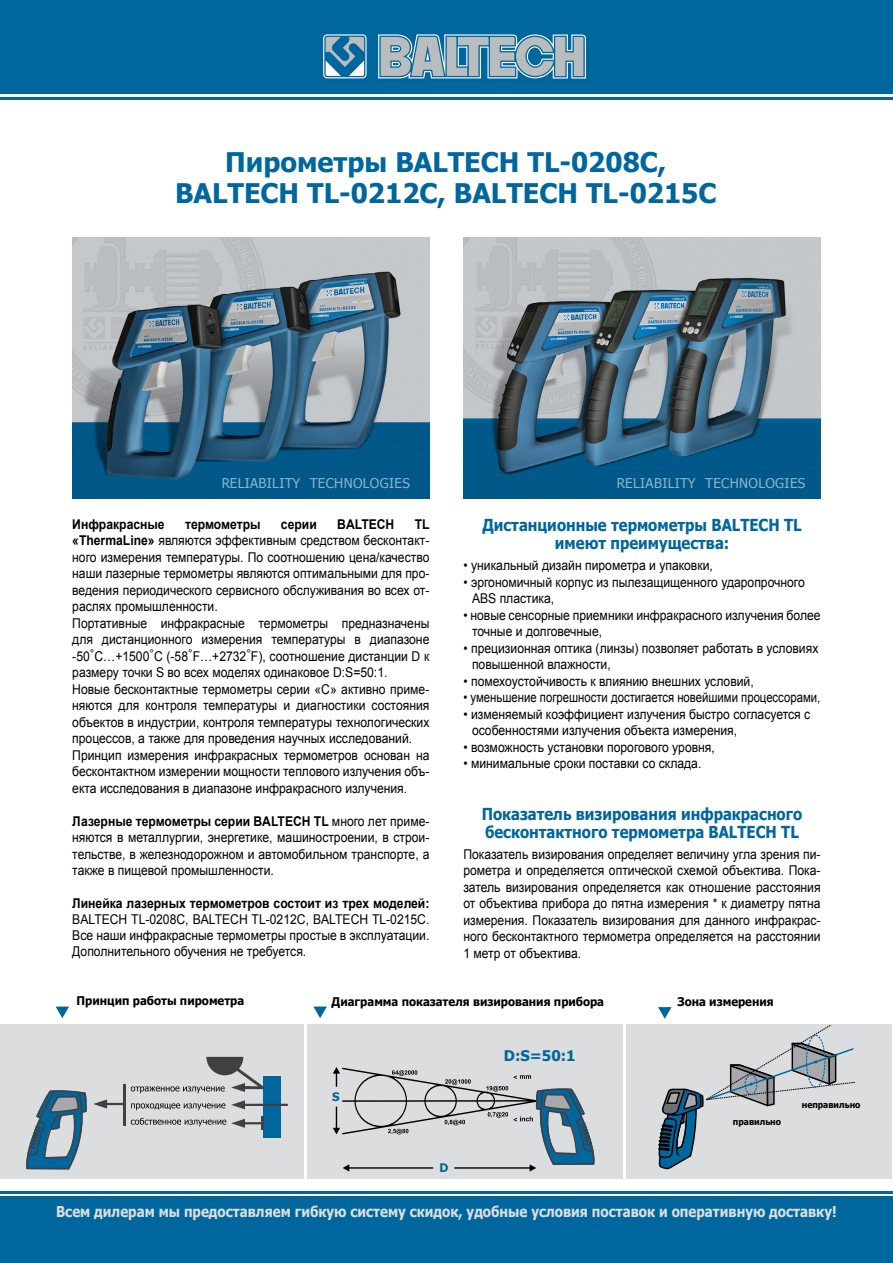
<style>
.page{position:relative;width:893px;height:1263px;background:#fff}
.page>*{position:absolute;margin:0;border:0;box-sizing:border-box;transform-origin:0 0}
.t1{font:700 27px/31.5px "Tahoma";color:#00669e;text-align:center}
.t2{font:700 16.5px/18px "Tahoma";color:#00669e;text-align:center;scale:.9 1}
.t3{font:700 15px "Tahoma";color:#dcddde;scale:.89 1}
.t4{font:700 14.85px "Tahoma";color:#00669e}
.t5{font:13.5px/16.5px "Arial";color:#000;scale:.9 1}
.t6{font:700 13.5px "Arial";color:#000;scale:.9 1}
.t7{font:13.5px "Arial";color:#000;scale:.84 1}
.t8{font:13.5px "Tahoma";letter-spacing:.025em;color:#fff}
.t9{font:700 12px "Tahoma";color:#000;scale:.95 1}
.t10{font:700 11.85px "Tahoma";color:#00669e}
.t11{font:700 9px "Tahoma";color:#000;scale:.95 1}
.s1{font-weight:700}
</style>
<div class="page">
<div style="left:0;top:0;width:893px;height:93px;background:#00669e"></div>
<hr style="left:0;top:97px;width:893px;height:3px;background:#00669e">
<div style="left:0;top:1197px;width:893px;height:66px;background:#00669e"></div>
<hr style="left:0;top:1190px;width:893px;height:3px;background:#00669e">
<svg style="left:323px;top:34px;width:44px;height:44px"></svg>
<svg style="left:378px;top:34px;width:208px;height:45px"></svg>
<img style="left:72px;top:237px;width:357px;height:262px">
<img style="left:463px;top:237px;width:358px;height:262px">
<div style="left:1px;top:1025px;width:891px;height:154px;background:#dcddde"></div>
<hr style="left:304px;top:1023px;width:2px;height:161px;background:#fff">
<hr style="left:623px;top:1023px;width:3px;height:161px;background:#fff">
<svg style="left:56px;top:1006px;width:13px;height:12px"></svg>
<svg style="left:658px;top:1007px;width:13px;height:12px"></svg>
<svg style="left:313px;top:1006px;width:14px;height:12px"></svg>
<svg style="left:658px;top:1026px;width:197px;height:144px"></svg>
<div style="left:745px;top:1074px;width:12px;height:21px;border:1px dashed #00669e;border-radius:50%"></div>
<div style="left:806px;top:1035px;width:19px;height:53px;border:1px dashed #00669e;border-radius:50%"></div>
<svg style="left:333px;top:1067px;width:262px;height:104px"></svg>
<div style="left:264px;top:1076px;width:17px;height:61px;background:#00669e"></div>
<svg style="left:26px;top:1090px;width:61px;height:79px"></svg>
<svg style="left:231px;top:1100px;width:57px;height:9px"></svg>
<svg style="left:93px;top:1099px;width:30px;height:9px"></svg>
<hr style="left:123px;top:1084px;width:3px;height:42px;background:#414042">
<svg style="left:131px;top:1057px;width:133px;height:36px"></svg>
<svg style="left:131px;top:1103px;width:94px;height:7px"></svg>
<svg style="left:131px;top:1117px;width:132px;height:13px"></svg>
<h1 class="t1" style="left:175px;top:144px;width:543px">Пирометры BALTECH TL-0208С,<br>BALTECH TL-0212С, BALTECH TL-0215С</h1>
<p class="t8" style="left:221px;top:474px;width:190px">RELIABILITY TECHNOLOGIES</p>
<p class="t8" style="left:617px;top:474px;width:190px">RELIABILITY TECHNOLOGIES</p>
<p class="t6" style="left:72px;top:515px;width:104px">Инфракрасные</p>
<p class="t6" style="left:185px;top:515px;width:85px">термометры</p>
<p class="t6" style="left:281px;top:515px;width:41px">серии</p>
<p class="t6" style="left:337px;top:515px;width:65px">BALTECH</p>
<p class="t5" style="left:72px;top:516px;width:399px;text-indent:343px"><span class="s1">TL «ThermaLine»</span> являются эффективным средством бесконтакт&shy;ного измерения температуры. По соотношению цена/качество наши лазерные термометры являются оптимальными для про&shy;ведения периодического сервисного обслуживания во всех от&shy;раслях промышленности.<br>Портативные инфракрасные термометры предназначены для дистанционного измерения температуры в диапазоне -50<sup>°</sup>С…+1500<sup>°</sup>С (-58<sup>°</sup>F…+2732<sup>°</sup>F), соотношение дистанции D к размеру точки S во всех моделях одинаковое D:S=50:1.<br>Новые бесконтактные термометры серии «С» активно приме&shy;няются для контроля температуры и диагностики состояния объектов в индустрии, контроля температуры технологических процессов, а также для проведения научных исследований.<br>Принцип измерения инфракрасных термометров основан на бесконтактном измерении мощности теплового излучения объ&shy;екта исследования в диапазоне инфракрасного излучения.</p>
<p class="t5" style="left:72px;top:813px;width:398px;text-align:justify"><span class="s1">Лазерные термометры серии BALTECH TL</span> много лет приме&shy;няются в металлургии, энергетике, машиностроении, в строи&shy;тельстве, в железнодорожном и автомобильном транспорте, а также в пищевой промышленности.</p>
<p class="t6" style="left:72px;top:894px;width:398px">Линейка лазерных термометров состоит из трех моделей:</p>
<p class="t5" style="left:72px;top:911px;width:398px;text-align:justify">BALTECH TL-0208C, BALTECH TL-0212C, BALTECH TL-0215C.<br>Все наши инфракрасные термометры простые в эксплуатации.<br>Дополнительного обучения не требуется.</p>
<p class="t2" style="left:482px;top:515px;width:356px">Дистанционные термометры BALTECH TL имеют преимущества:</p>
<p class="t5" style="left:463px;top:558px;width:279px">• уникальный дизайн пирометра и упаковки,</p>
<p class="t5" style="left:472px;top:574px;width:371px;text-indent:-9px">• эргономичный корпус из пылезащищенного ударопрочного<br>ABS пластика,</p>
<p class="t5" style="left:472px;top:607px;width:389px;text-indent:-9px">• новые сенсорные приемники инфракрасного излучения более точные и долговечные,</p>
<p class="t5" style="left:472px;top:640px;width:386px;text-indent:-9px">• прецизионная оптика (линзы) позволяет работать в условиях повышенной влажности,</p>
<p class="t5" style="left:463px;top:673px;width:324px">• помехоустойчивость к влиянию внешних условий,</p>
<p class="t7" style="left:463px;top:689px;width:426px">• уменьшение погрешности достигается новейшими процессорами,</p>
<p class="t5" style="left:472px;top:706px;width:377px;text-indent:-9px">• изменяемый коэффициент излучения быстро согласуется с особенностями излучения объекта измерения,</p>
<p class="t5" style="left:463px;top:739px;width:281px">• возможность установки порогового уровня,</p>
<p class="t5" style="left:463px;top:756px;width:266px">• минимальные сроки поставки со склада.</p>
<p class="t2" style="left:482px;top:803px;width:358px;text-align:left">Показатель визирования инфракрасного бесконтактного термометра BALTECH TL</p>
<p class="t5" style="left:463px;top:846px;width:398px;text-align:justify">Показатель визирования определяет величину угла зрения пи&shy;рометра и определяется оптической схемой объектива. Пока&shy;затель визирования определяется как отношение расстояния от объектива прибора до пятна измерения * к диаметру пятна измерения. Показатель визирования для данного инфракрас&shy;ного бесконтактного термометра определяется на расстоянии 1 метр от объектива.</p>
<p class="t9" style="left:77px;top:992px;width:178px">Принцип работы пирометра</p>
<p class="t9" style="left:332px;top:993px;width:288px">Диаграмма показателя визирования прибора</p>
<p class="t9" style="left:677px;top:993px;width:103px">Зона измерения</p>
<p class="t10" style="left:332px;top:1088px;width:9px">S</p>
<p class="t10" style="left:439px;top:1160px;width:10px">D</p>
<p class="t4" style="left:504px;top:1045px;width:73px">D:S=50:1</p>
<p class="t11" style="left:733px;top:1115px;width:52px">правильно</p>
<p class="t11" style="left:802px;top:1098px;width:63px">неправильно</p>
<p class="t3" style="left:56px;top:1201px;width:878px">Всем дилерам мы предоставляем гибкую систему скидок, удобные условия поставок и оперативную доставку!</p>
</div>
